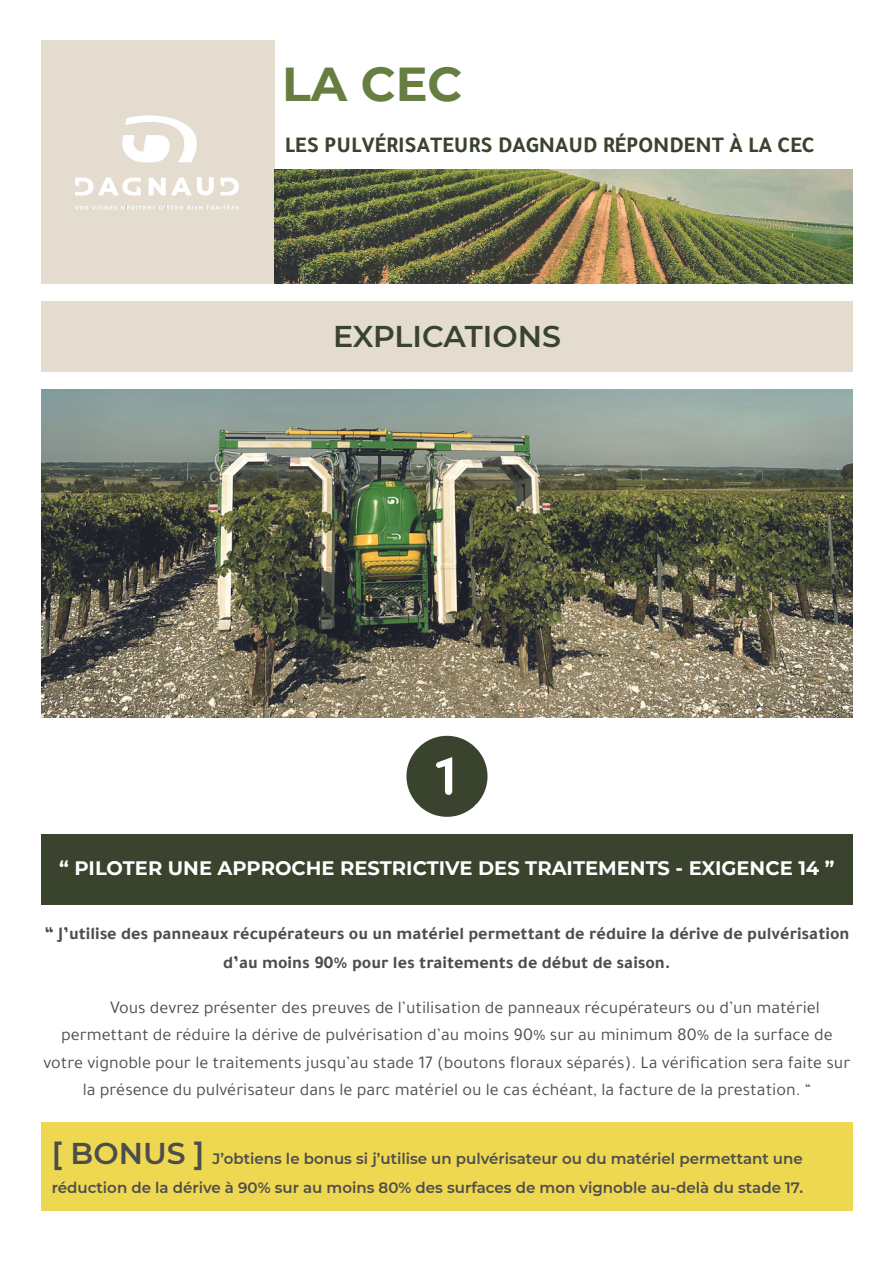
<style>
.page{position:relative;width:894px;height:1263px;background:#fff}
.page>*{position:absolute;margin:0;border:0;box-sizing:border-box;transform-origin:0 0}
.t1{font:700 47.55px "Montserrat";color:#667e3f}
.t2{font:600 30px "Montserrat";color:#39432d}
.t3{font:700 22.65px "Tajawal";color:#39432d}
.t4{font:700 19.5px "Montserrat";color:#fff}
.t5{font:18px "Tajawal";color:#4d4d4d}
.t6{font:700 18px/28.2px "Tajawal";color:#4d4d4d;text-align:center}
.t7{font:600 15px/28.2px "Montserrat";color:#4d4d4d}
.s1{font-size:30px}
</style>
<div class="page">
<div style="left:42px;top:40px;width:233px;height:244px;background:#e3dccf"></div>
<img style="left:275px;top:169px;width:577px;height:114px">
<img style="left:75px;top:115px;width:164px;height:95px">
<div style="left:42px;top:302px;width:810px;height:69px;background:#e3dccf"></div>
<img style="left:42px;top:389px;width:810px;height:329px">
<svg style="left:406px;top:736px;width:81px;height:81px"></svg>
<div style="left:42px;top:835px;width:810px;height:70px;background:#39432d"></div>
<div style="left:42px;top:1123px;width:810px;height:87px;background:#eed751"></div>
<p class="t1" style="left:282px;top:55px;width:182px">LA CEC</p>
<p class="t3" style="left:284px;top:138px;width:531px">LES PULVÉRISATEURS DAGNAUD RÉPONDENT À LA CEC</p>
<p class="t2" style="left:333px;top:317px;width:229px">EXPLICATIONS</p>
<p class="t4" style="left:59px;top:856px;width:776px">“ PILOTER UNE APPROCHE RESTRICTIVE DES TRAITEMENTS - EXIGENCE 14 ”</p>
<p class="t6" style="left:44px;top:923px;width:806px">“ J’utilise des panneaux récupérateurs ou un matériel permettant de réduire la dérive de pulvérisation d’au moins 90% pour les traitements de début de saison.</p>
<p class="t5" style="left:110px;top:1001px;width:711px">Vous devrez présenter des preuves de l’utilisation de panneaux récupérateurs ou d’un matériel</p>
<p class="t5" style="left:61px;top:1028px;width:772px">permettant de réduire la dérive de pulvérisation d’au moins 90% sur au minimum 80% de la surface de</p>
<p class="t5" style="left:44px;top:1056px;width:808px">votre vignoble pour le traitements jusqu’au stade 17 (boutons floraux séparés). La vérification sera faite sur</p>
<p class="t5" style="left:83px;top:1083px;width:729px">la présence du pulvérisateur dans le parc matériel ou le cas échéant, la facture de la prestation. “</p>
<h1 class="t7" style="left:52px;top:1145px;width:752px"><span class="s1">[ BONUS ]</span> J’obtiens le bonus si j’utilise un pulvérisateur ou du matériel permettant une réduction de la dérive à 90% sur au moins 80% des surfaces de mon vignoble au-delà du stade 17.</h1>
</div>
